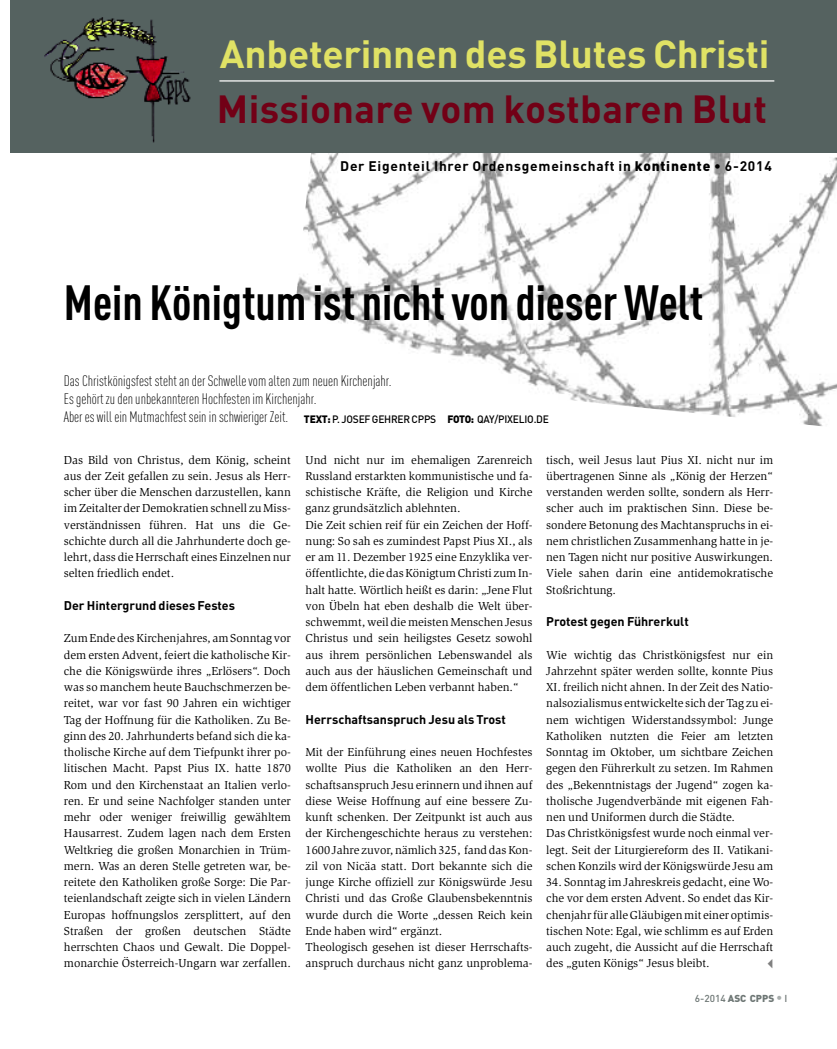
<style>
.page{position:relative;width:837px;height:1049px;background:#fff}
.page>*{position:absolute;margin:0;border:0;box-sizing:border-box;transform-origin:0 0}
.t1{font:700 48.75px "DIN Cond";color:#000}
.t2{font:700 38.75px "DIN Pro";letter-spacing:-.005em;color:#e0e265}
.t3{font:700 38.75px "DIN Pro";letter-spacing:.01em;color:#720016}
.t4{font:300 15px/18px "DIN Cond";color:#000}
.t5{font:700 13.75px "DIN Pro";letter-spacing:.055em;color:#000}
.t6{font:700 12.5px "DIN Pro";color:#000}
.t7{font:11.88px/16.2px "Slimbach Std";color:#000;text-align:justify}
.t8{font:500 10.62px "DIN Pro";letter-spacing:-.02em;color:#000;scale:.96 1}
.t9{font:500 10px "DIN Pro";color:#6e7775}
.s1{font-weight:900}
.s2{font-size:12.5px;color:#a8adac}
</style>
<div class="page">
<img style="left:288px;top:152px;width:548px;height:274px">
<div style="left:11px;top:0;width:825px;height:152px;background:#556260"></div>
<hr style="left:219px;top:80px;width:555px;height:2px;background:#fff">
<h2 class="t2" style="left:220px;top:31px;width:551px">Anbeterinnen des Blutes Christi</h2>
<h2 class="t3" style="left:217px;top:86px;width:551px">Missionare vom kostbaren Blut</h2>
<p class="t5" style="left:340px;top:158px;width:433px">Der Eigenteil Ihrer Ordensgemeinschaft in <span class="s1">kontinente</span> • 6-2014</p>
<h1 class="t1" style="left:64px;top:273px;width:640px">Mein Königtumist nichtvon dieserWelt</h1>
<p class="t4" style="left:64px;top:371px;width:329px">DasChristkönigsfeststehtanderSchwellevom altenzum neuenKirchenjahr.<br>Esgehört zudenunbekannteren Hochfestenim Kirchenjahr.<br>Aberes willein MutmachfestseininschwierigerZeit.</p>
<p class="t8" style="left:304px;top:413px;width:257px"><span class="s1">TEXT:</span>P. JOSEF GEHRER CPPS <span class="s1">FOTO:</span> QAY/PIXELIO.DE</p>
<p class="t7" style="left:64px;top:452px;width:228px">Das Bild von Christus, dem König, scheint aus der Zeit gefallen zu sein. Jesus als Herr&shy;scher über die Menschen darzustellen, kann im Zeitalter der Demokratien schnell zu Miss&shy;verständnissen führen. Hat uns die Ge&shy;schichte durch all die Jahrhunderte doch ge&shy;lehrt, dass die Herrschaft eines Einzelnen nur selten friedlich endet.</p>
<p class="t6" style="left:64px;top:598px;width:172px">Der Hintergrund dieses Festes</p>
<p class="t7" style="left:64px;top:631px;width:228px">Zum Ende desKirchenjahres, am Sonntag vor dem ersten Advent, feiert die katholische Kir&shy;che die Königswürde ihres „Erlösers“. Doch was so manchem heute Bauchschmerzen be&shy;reitet, war vor fast 90 Jahren ein wichtiger Tag der Hoffnung für die Katholiken. Zu Be&shy;ginn des 20. Jahrhunderts befand sich die ka&shy;tholische Kirche auf dem Tiefpunkt ihrer po&shy;litischen Macht. Papst Pius IX. hatte 1870<br>Rom und den Kirchenstaat an Italien verlo&shy;ren. Er und seine Nachfolger standen unter mehr oder weniger freiwillig gewähltem Hausarrest. Zudem lagen nach dem Ersten Weltkrieg die großen Monarchien in Trüm&shy;mern. Was an deren Stelle getreten war, be&shy;reitete den Katholiken große Sorge: Die Par&shy;teienlandschaft zeigte sich in vielen Ländern Europas hoffnungslos zersplittert, auf den Straßen der großen deutschen Städte herrschten Chaos und Gewalt. Die Doppel&shy;monarchie Österreich-Ungarn war zerfallen.</p>
<p class="t7" style="left:305px;top:452px;width:228px;text-align:left">Und nicht nur im ehemaligen Zarenreich Russland erstarkten kommunistische und fa&shy;schistische Kräfte, die Religion und Kirche ganz grundsätzlich ablehnten.<br>Die Zeit schien reif für ein Zeichen der Hoff&shy;nung: So sah es zumindest Papst Pius XI., als er am 11. Dezember 1925 eine Enzyklika ver&shy;öffentlichte, die dasKönigtum Christi zum In&shy;halt hatte. Wörtlich heißt es darin: „Jene Flut von Übeln hat eben deshalb die Welt über&shy;schwemmt, weil die meisten Menschen Jesus Christus und sein heiligstes Gesetz sowohl aus ihrem persönlichen Lebenswandel als auch aus der häuslichen Gemeinschaft und dem öffentlichen Leben verbannt haben.“</p>
<p class="t6" style="left:305px;top:712px;width:202px">Herrschaftsanspruch Jesu als Trost</p>
<p class="t7" style="left:305px;top:745px;width:228px;text-align:left">Mit der Einführung eines neuen Hochfestes wollte Pius die Katholiken an den Herr&shy;schaftsanspruch Jesu erinnern und ihnen auf diese Weise Hoffnung auf eine bessere Zu&shy;kunft schenken. Der Zeitpunkt ist auch aus der Kirchengeschichte heraus zu verstehen:<br>1600 Jahre zuvor, nämlich 325, fand dasKon&shy;zil von Nicäa statt. Dort bekannte sich die junge Kirche offiziell zur Königswürde Jesu Christi und das Große Glaubensbekenntnis wurde durch die Worte „dessen Reich kein Ende haben wird“ ergänzt.<br>Theologisch gesehen ist dieser Herrschafts&shy;anspruch durchaus nicht ganz unproblema-</p>
<p class="t7" style="left:546px;top:452px;width:228px">tisch, weil Jesus laut Pius XI. nicht nur im übertragenen Sinne als „König der Herzen“ verstanden werden sollte, sondern als Herr&shy;scher auch im praktischen Sinn. Diese be&shy;sondere Betonung des Machtanspruchs in ei&shy;nem christlichen Zusammenhang hatte in je&shy;nen Tagen nicht nur positive Auswirkungen.<br>Viele sahen darin eine antidemokratische Stoßrichtung.</p>
<p class="t6" style="left:546px;top:614px;width:144px">Protest gegen Führerkult</p>
<p class="t7" style="left:546px;top:647px;width:228px;text-align:left">Wie wichtig das Christkönigsfest nur ein Jahrzehnt später werden sollte, konnte Pius XI. freilich nicht ahnen. In der Zeit des Natio&shy;nalsozialismus entwickelte sich der Tag zu ei&shy;nem wichtigen Widerstandssymbol: Junge Katholiken nutzten die Feier am letzten Sonntag im Oktober, um sichtbare Zeichen gegen den Führerkult zu setzen. Im Rahmen des „Bekenntnistags der Jugend“ zogen ka&shy;tholische Jugendverbände mit eigenen Fah&shy;nen und Uniformen durch die Städte.<br>Das Christkönigsfest wurde noch einmal ver&shy;legt. Seit der Liturgiereform des II. Vatikani&shy;schen Konzils wird der Königswürde Jesu am</p>
<p class="t7" style="left:546px;top:875px;width:228px">34. Sonntag im Jahreskreis gedacht, eine Wo&shy;che vor dem ersten Advent. So endet das Kir&shy;chenjahrfür alleGläubigen mit einer optimis&shy;tischen Note: Egal, wie schlimm es auf Erden auch zugeht, die Aussicht auf die Herrschaft des „guten Königs“ Jesus bleibt.</p>
<p class="t9" style="left:694px;top:992px;width:94px">6-2014 <span class="s1">ASC CPPS</span> <span class="s2">•</span> I</p>
</div>
